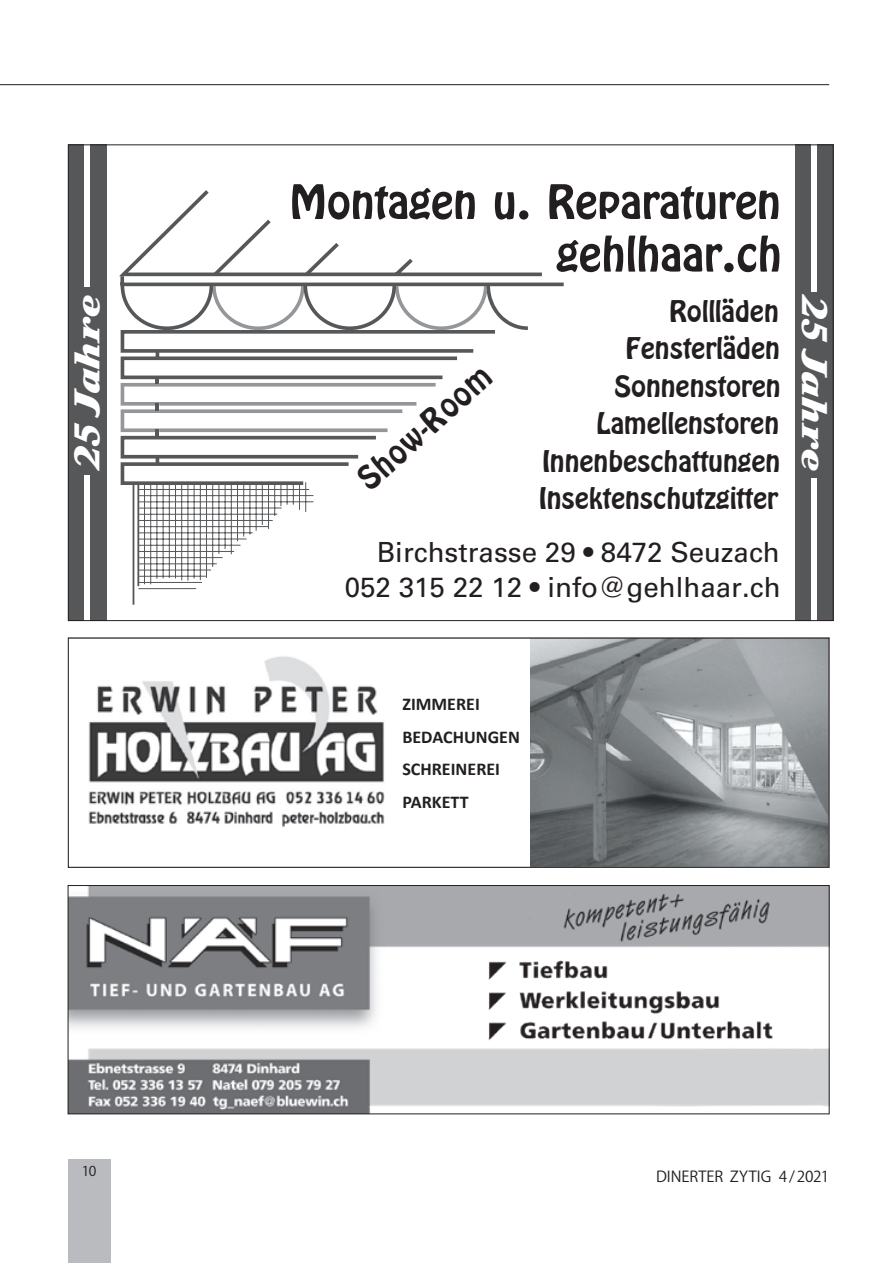
<style>
.page{position:relative;width:893px;height:1263px;background:#fff}
.page>*{position:absolute;margin:0;border:0;box-sizing:border-box;transform-origin:0 0}
.t1{font:53.1px "Hobo Becker";color:#231f20}
.t2{font:52.2px "Hobo Becker";color:#231f20}
.t3{font:32.7px/37.5px "Hobo Becker";color:#231f20;text-align:right}
.t4{font:italic 900 31.2px "Benson And Hedges";color:#fff}
.t5{font:29.4px "Hobo Std";color:#231f20}
.t6{font:500 27.75px/35.2px "Univers CE";color:#231f20;text-align:right}
.t7{font:700 18px/32.4px "Calibri";color:#231f20}
.t8{font:15px "Koz Go Pro";letter-spacing:-.005em;color:#231f20}
.t9{font:13.5px "Koz Go Pro";color:#231f20}
</style>
<div class="page">
<div style="left:68px;top:1160px;width:43px;height:103px;background:#babbbe"></div>
<hr style="left:0;top:84px;width:829px;height:1px;background:#231f20">
<img style="left:70px;top:887px;width:757px;height:225px">
<div style="left:68px;top:885px;width:761px;height:229px;border:1px solid #231f20"></div>
<svg style="left:88px;top:640px;width:739px;height:225px"></svg>
<div style="left:68px;top:638px;width:761px;height:229px;border:1px solid #231f20"></div>
<hr style="left:305px;top:482px;width:1px;height:30px;background:#565759">
<svg style="left:287px;top:487px;width:13px;height:23px"></svg>
<svg style="left:280px;top:487px;width:1px;height:19px"></svg>
<hr style="left:274px;top:482px;width:1px;height:34px;background:#565759">
<hr style="left:268px;top:482px;width:1px;height:47px;background:#565759">
<hr style="left:262px;top:482px;width:1px;height:43px;background:#565759">
<hr style="left:256px;top:482px;width:1px;height:49px;background:#565759">
<hr style="left:249px;top:482px;width:1px;height:52px;background:#565759">
<hr style="left:243px;top:482px;width:1px;height:55px;background:#565759">
<hr style="left:237px;top:482px;width:1px;height:59px;background:#565759">
<hr style="left:231px;top:482px;width:1px;height:72px;background:#565759">
<hr style="left:225px;top:482px;width:1px;height:67px;background:#565759">
<hr style="left:218px;top:482px;width:1px;height:72px;background:#565759">
<hr style="left:212px;top:482px;width:1px;height:85px;background:#565759">
<hr style="left:206px;top:482px;width:1px;height:96px;background:#565759">
<hr style="left:200px;top:482px;width:1px;height:98px;background:#565759">
<hr style="left:194px;top:482px;width:1px;height:96px;background:#565759">
<hr style="left:187px;top:482px;width:1px;height:99px;background:#565759">
<hr style="left:181px;top:482px;width:1px;height:98px;background:#565759">
<hr style="left:175px;top:482px;width:1px;height:96px;background:#565759">
<hr style="left:169px;top:482px;width:1px;height:96px;background:#565759">
<hr style="left:163px;top:482px;width:1px;height:96px;background:#565759">
<hr style="left:156px;top:482px;width:1px;height:97px;background:#565759">
<hr style="left:150px;top:482px;width:1px;height:102px;background:#565759">
<hr style="left:144px;top:482px;width:1px;height:102px;background:#565759">
<hr style="left:138px;top:588px;width:58px;height:1px;background:#565759">
<hr style="left:138px;top:582px;width:64px;height:1px;background:#565759">
<hr style="left:138px;top:576px;width:68px;height:1px;background:#565759">
<hr style="left:138px;top:569px;width:73px;height:1px;background:#565759">
<hr style="left:138px;top:563px;width:79px;height:1px;background:#565759">
<hr style="left:138px;top:557px;width:85px;height:1px;background:#565759">
<hr style="left:138px;top:551px;width:96px;height:1px;background:#565759">
<hr style="left:138px;top:545px;width:102px;height:1px;background:#565759">
<hr style="left:138px;top:538px;width:109px;height:1px;background:#565759">
<hr style="left:138px;top:532px;width:115px;height:1px;background:#565759">
<hr style="left:138px;top:526px;width:131px;height:1px;background:#565759">
<hr style="left:138px;top:520px;width:135px;height:1px;background:#565759">
<hr style="left:138px;top:514px;width:139px;height:1px;background:#565759">
<hr style="left:138px;top:507px;width:144px;height:1px;background:#565759">
<hr style="left:138px;top:501px;width:175px;height:1px;background:#565759">
<hr style="left:138px;top:495px;width:175px;height:1px;background:#565759">
<hr style="left:138px;top:489px;width:171px;height:1px;background:#565759">
<hr style="left:137px;top:483px;width:2px;height:103px;background:#565759">
<hr style="left:133px;top:484px;width:1px;height:121px;background:#565759">
<svg style="left:119px;top:190px;width:445px;height:140px"></svg>
<svg style="left:119px;top:328px;width:380px;height:159px"></svg>
<svg style="left:119px;top:377px;width:317px;height:86px"></svg>
<div style="left:68px;top:145px;width:39px;height:476px;background:#565759"></div>
<div style="left:85px;top:475px;width:5px;height:146px;background:#fff"></div>
<div style="left:85px;top:145px;width:5px;height:142px;background:#fff"></div>
<div style="left:795px;top:145px;width:38px;height:476px;background:#565759"></div>
<div style="left:811px;top:145px;width:6px;height:147px;background:#fff"></div>
<div style="left:811px;top:479px;width:6px;height:142px;background:#fff"></div>
<h2 class="t2" style="left:290px;top:172px;width:493px">Montagen u. Reparaturen</h2>
<h1 class="t1" style="left:556px;top:224px;width:227px">gehlhaar.ch</h1>
<p class="t4" style="left:67px;top:469px;width:176px;rotate:-90deg">25 Jahre</p>
<p class="t4" style="left:835px;top:296px;width:176px;rotate:90deg">25 Jahre</p>
<p class="t3" style="left:539px;top:292px;width:243px">Rollläden<br>Fensterläden<br>Sonnenstoren<br>Lamellenstoren<br>Innenbeschattungen<br>Insektenschutzgitter</p>
<p class="t6" style="left:345px;top:535px;width:438px">Birchstrasse 29 • 8472 Seuzach<br>052 315 22 12 • info@gehlhaar.ch</p>
<p class="t5" style="left:349px;top:468px;width:168px;rotate:-42deg">Show-Room</p>
<p class="t9" style="left:82px;top:1162px;width:16px">10</p>
<p class="t7" style="left:402px;top:688px;width:119px">ZIMMEREI<br>BEDACHUNGEN<br>SCHREINEREI<br>PARKETT</p>
<p class="t8" style="left:656px;top:1166px;width:175px">DINERTER ZYTIG 4/2021</p>
</div>
